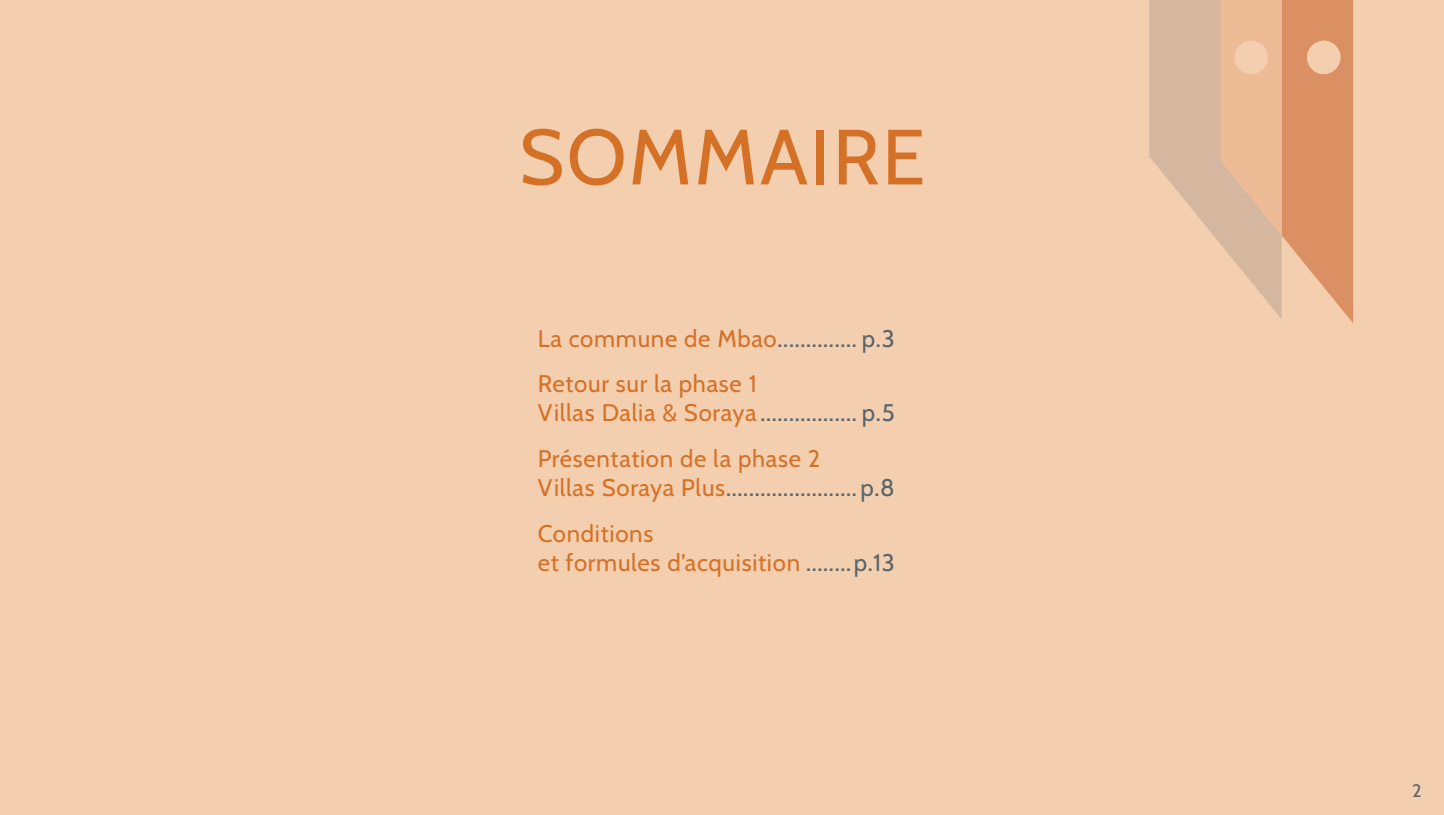
<style>
.page{position:relative;width:1444px;height:815px;background:#fff}
.page>*{position:absolute;margin:0;border:0;box-sizing:border-box;transform-origin:0 0}
.t1{font:78px "Cabin";letter-spacing:.03em;color:#d57127}
.t2{font:24px/45.8px "Cabin";letter-spacing:.03em;color:#d57127}
.t3{font:18px "Cabin";color:#58656c}
.s1{color:#58656c}
</style>
<div class="page">
<div style="left:0;top:0;width:1444px;height:814px;background:#f3ceaf"></div>
<svg style="left:1149px;top:0;width:204px;height:323px"></svg>
<div style="left:1235px;top:41px;width:33px;height:33px;background:#f3ceaf;border-radius:50%"></div>
<div style="left:1307px;top:41px;width:33px;height:33px;background:#f3ceaf;border-radius:50%"></div>
<h1 class="t1" style="left:519px;top:95px;width:408px">SOMMAIRE</h1>
<p class="t2" style="left:538px;top:313px;width:359px">La commune de Mbao <span class="s1">.............. p.3<br></span>Retour sur la phase 1</p>
<p class="t2" style="left:538px;top:388px;width:359px">Villas Dalia &amp; Soraya <span class="s1">................. p.5<br></span>Présentation de la phase 2</p>
<p class="t2" style="left:538px;top:463px;width:358px">Villas Soraya Plus <span class="s1">....................... p.8<br></span>Conditions</p>
<p class="t2" style="left:538px;top:537px;width:358px">et formules d’acquisition <span class="s1">........p.13</span></p>
<p class="t3" style="left:1412px;top:775px;width:11px">2</p>
</div>
